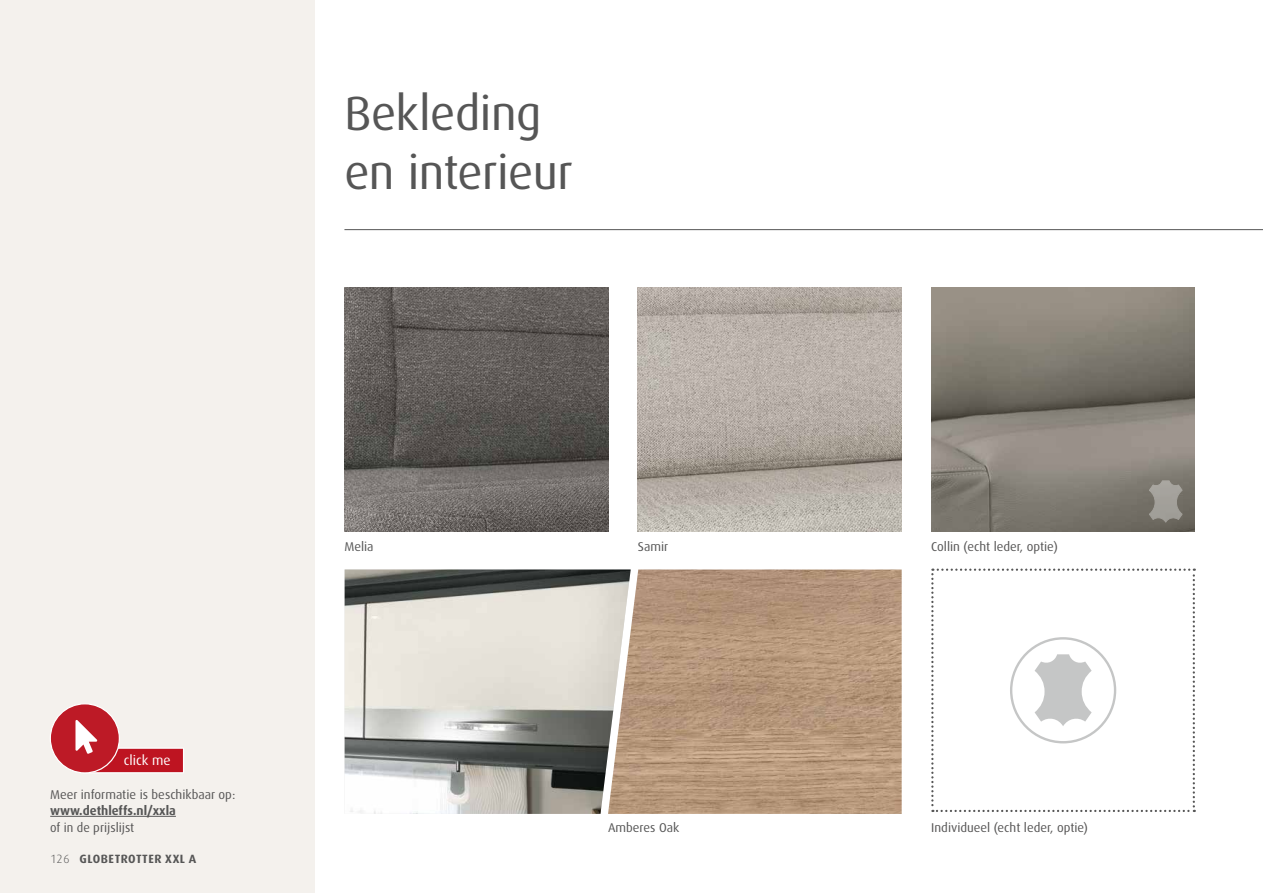
<style>
.page{position:relative;width:1263px;height:893px;background:#fff}
.page>*{position:absolute;margin:0;border:0;box-sizing:border-box;transform-origin:0 0}
.t1{font:48px/58.5px "Dax OT";letter-spacing:-.01em;color:#565656}
.t2{font:13.65px "Dax OT";color:#fff}
.t3{font:12.75px "Dax OT";color:#575656}
.t4{font:700 12.75px "Dax OT";color:#565656}
.t5{font:12.75px "Dax OT";color:#565656}
.t6{font:700 12px "Dax Pro";letter-spacing:.04em;color:#565656}
.t7{font:300 12px "Dax OT";color:#565656}
</style>
<div class="page">
<img style="left:931px;top:288px;width:264px;height:243px">
<img style="left:344px;top:288px;width:264px;height:243px">
<svg style="left:1148px;top:480px;width:35px;height:43px;background:#928f88"></svg>
<div style="left:0;top:0;width:315px;height:893px;background:#f4f1ed"></div>
<img style="left:638px;top:288px;width:263px;height:243px">
<hr style="left:344px;top:229px;width:919px;height:1px;background:#565656">
<div style="left:50px;top:704px;width:69px;height:69px;background:#bd1a26;border-radius:50%"></div>
<svg style="left:75px;top:720px;width:109px;height:53px"></svg>
<hr style="left:50px;top:816px;width:126px;height:1px;background:#565656">
<svg style="left:931px;top:569px;width:264px;height:243px"></svg>
<img style="left:345px;top:569px;width:263px;height:245px">
<img style="left:608px;top:569px;width:294px;height:245px">
<h1 class="t1" style="left:344px;top:85px;width:230px">Bekleding en interieur</h1>
<p class="t2" style="left:124px;top:752px;width:48px">click me</p>
<p class="t5" style="left:344px;top:538px;width:31px">Melia</p>
<p class="t5" style="left:638px;top:538px;width:32px">Samir</p>
<p class="t3" style="left:931px;top:538px;width:128px">Collin (echt leder, optie)</p>
<p class="t3" style="left:50px;top:786px;width:187px">Meer informatie is beschikbaar op:</p>
<p class="t4" style="left:50px;top:802px;width:127px">www.dethleffs.nl/xxla</p>
<p class="t3" style="left:50px;top:819px;width:86px">of in de prijslijst</p>
<p class="t3" style="left:931px;top:819px;width:158px">Individueel (echt leder, optie)</p>
<p class="t6" style="left:80px;top:851px;width:118px">GLOBETROTTER XXL A</p>
<p class="t5" style="left:608px;top:820px;width:73px">Amberes Oak</p>
<p class="t7" style="left:51px;top:851px;width:20px">126</p>
</div>
